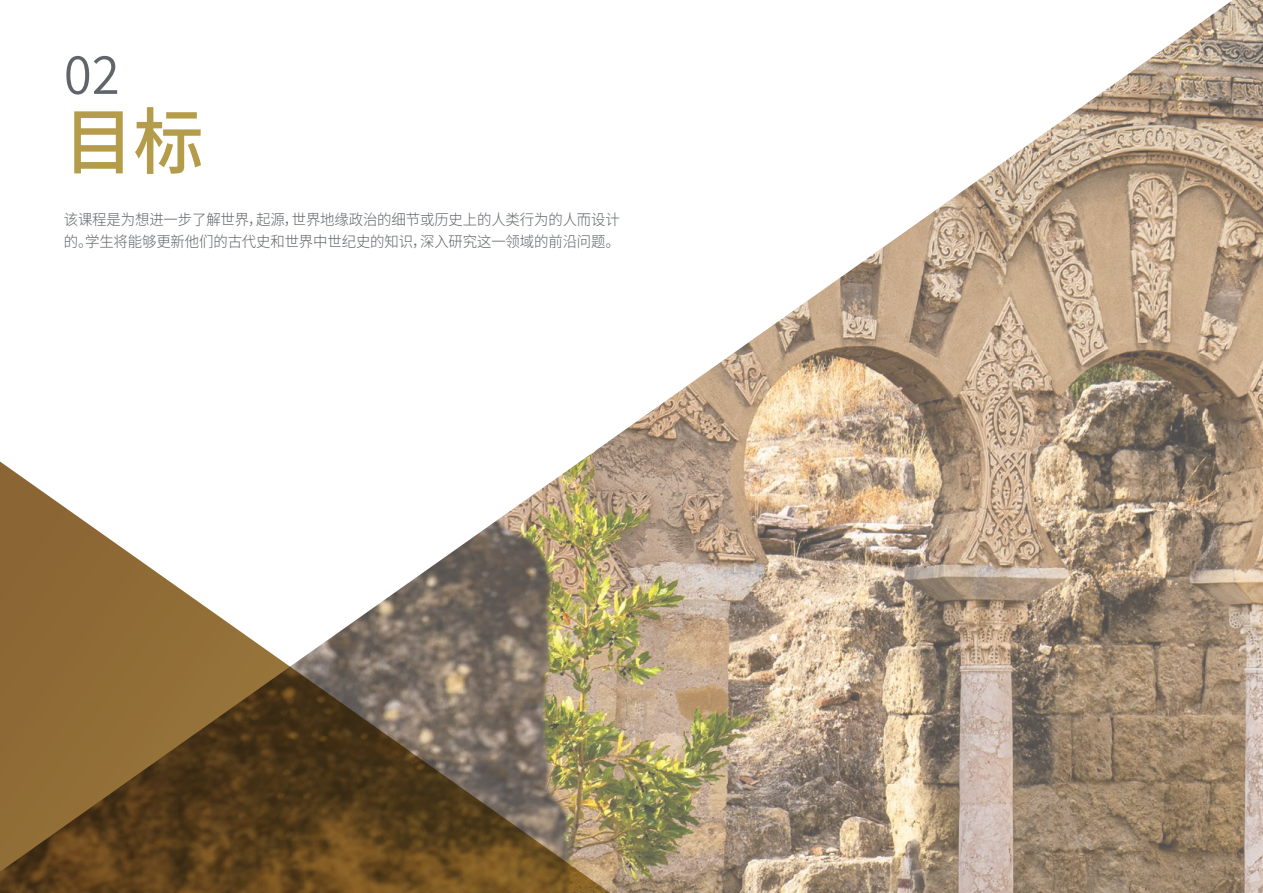
<style>
.page{position:relative;width:1263px;height:893px;background:#fff}
.page>*{position:absolute;margin:0;border:0;box-sizing:border-box;transform-origin:0 0}
.t1{font:500 72px "Source Han Sans CN";color:#b49c4b}
.t2{font:52.5px "Source Han Sans CN";color:#61646a}
.t3{font:300 15px/22.5px "Source Han Sans CN";letter-spacing:-.01em;color:#61646a;scale:.96 1}
</style>
<div class="page">
<img style="left:602px;top:0;width:661px;height:893px">
<svg style="left:0;top:446px;width:640px;height:447px"></svg>
<h2 class="t2" style="left:64px;top:45px;width:57px">02</h2>
<h1 class="t1" style="left:64px;top:101px;width:141px">目标</h1>
<p class="t3" style="left:64px;top:208px;width:581px">该课程是为想进一步了解世界，起源，世界地缘政治的细节或历史上的人类行为的人而设计的。学生将能够更新他们的古代史和世界中世纪史的知识，深入研究这一领域的前沿问题。</p>
</div>
